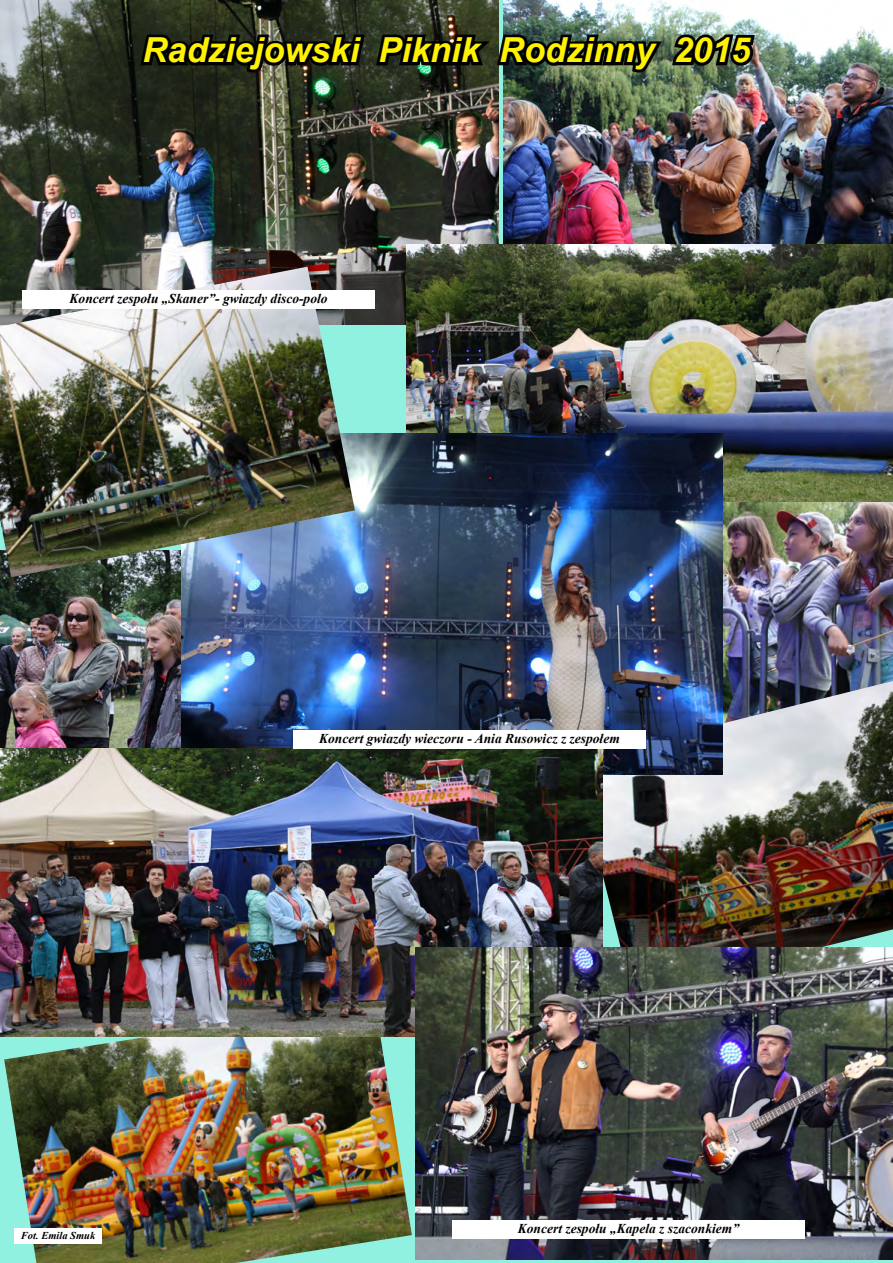
<style>
.page{position:relative;width:893px;height:1263px;background:#fff}
.page>*{position:absolute;margin:0;border:0;box-sizing:border-box;transform-origin:0 0}
.t1{font:italic 700 34.5px "Arial";color:#fff200}
.t2{font:italic 700 13.5px "Times New Roman";color:#000}
.t3{font:italic 700 10.5px "Times New Roman";color:#000}
</style>
<div class="page">
<img style="left:504px;top:0;width:389px;height:244px">
<img style="left:0;top:0;width:499px;height:325px">
<img style="left:4px;top:1036px;width:408px;height:227px">
<img style="left:406px;top:244px;width:487px;height:258px">
<img style="left:137px;top:28px;width:621px;height:66px">
<img style="left:723px;top:502px;width:170px;height:179px">
<img style="left:0;top:577px;width:181px;height:171px">
<img style="left:603px;top:681px;width:290px;height:266px">
<img style="left:181px;top:434px;width:542px;height:340px">
<img style="left:0;top:267px;width:355px;height:310px">
<img style="left:0;top:748px;width:603px;height:288px">
<img style="left:416px;top:947px;width:477px;height:312px">
<div style="left:22px;top:290px;width:353px;height:18px;background:#fff"></div>
<div style="left:293px;top:730px;width:353px;height:18px;background:#fff"></div>
<div style="left:452px;top:1220px;width:353px;height:19px;background:#fff"></div>
<div style="left:14px;top:1229px;width:88px;height:15px;background:#fff"></div>
<h1 class="t1" style="left:143px;top:28px;width:609px">Radziejowski Piknik Rodzinny 2015</h1>
<p class="t2" style="left:70px;top:289px;width:260px">Koncert zespołu „Skaner”- gwiazdy disco-polo</p>
<p class="t3" style="left:21px;top:1228px;width:76px">Fot. Emila Smuk</p>
<p class="t2" style="left:319px;top:729px;width:302px">Koncert gwiazdy wieczoru - Ania Rusowicz z zespołem</p>
<p class="t2" style="left:518px;top:1219px;width:223px">Koncert zespołu „Kapela z szaconkiem”</p>
</div>
